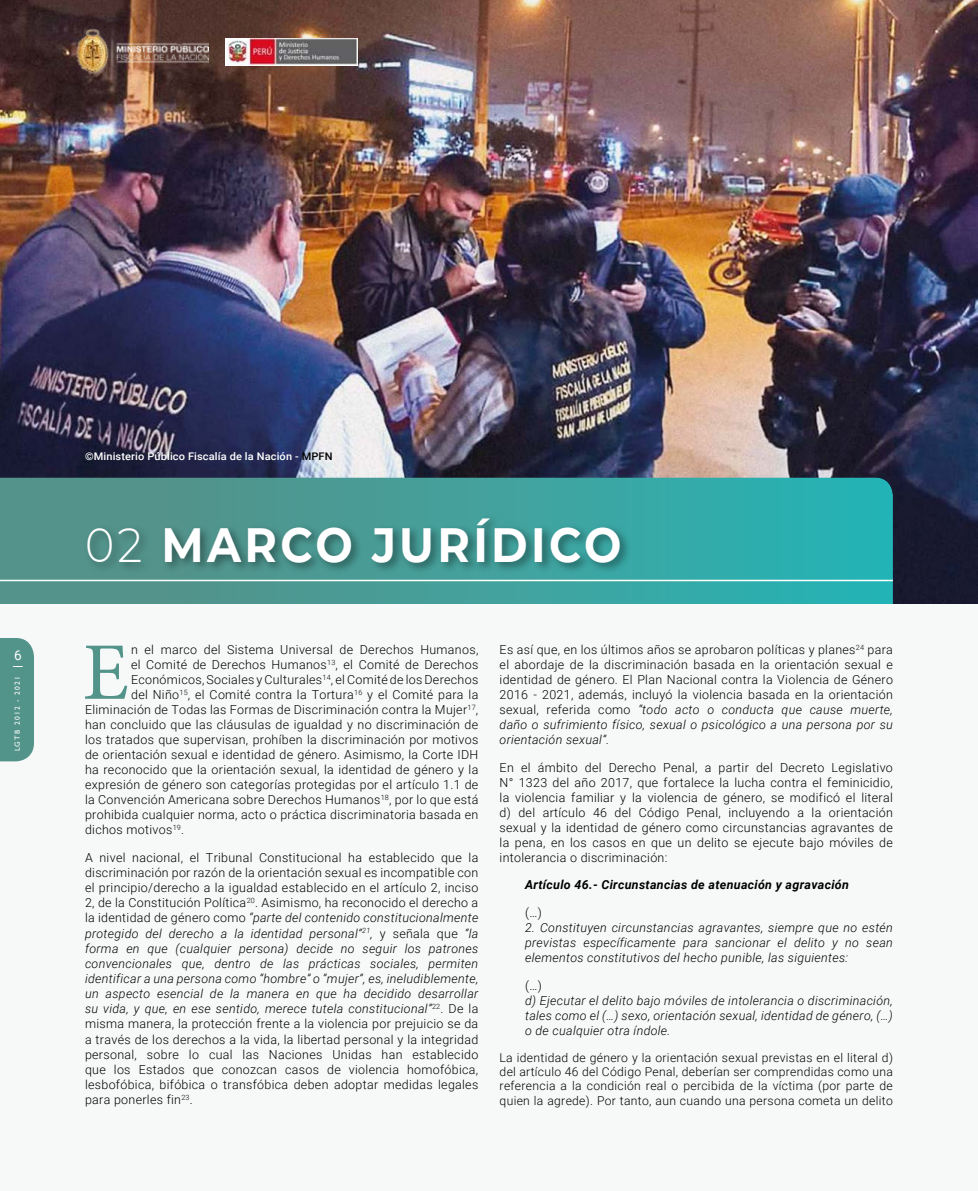
<style>
.page{position:relative;width:978px;height:1191px;background:#f7f9f9}
.page>*{position:absolute;margin:0;border:0;box-sizing:border-box;transform-origin:0 0}
.t1{font:81.75px "Minion Pro";color:#52938a}
.t2{font:700 48px "Montserrat";letter-spacing:.075em;color:#fff;scale:.92 1}
.t3{font:13.5px "Roboto";color:#fff}
.t4{font:300 12.45px/15.1px "Roboto";letter-spacing:.025em;color:#000;text-align:justify}
.t5{font:italic 300 12.45px/15px "Roboto";letter-spacing:.025em;color:#000;text-align:justify}
.t6{font:italic 700 12.45px "Roboto";letter-spacing:.025em;color:#000}
.t7{font:300 12.15px/14.2px "Roboto";letter-spacing:.025em;color:#000;text-align:justify}
.t8{font:500 10.5px "Roboto";letter-spacing:.01em;color:#fff;scale:1.05 1}
.t9{font:500 7.5px "Gill Sans MT Pro";letter-spacing:.17em;color:#fff}
.s1{font-weight:900}
.s2{color:#000}
.s3{font-weight:300}
.s4{font-style:italic}
</style>
<div class="page">
<img style="left:0;top:0;width:978px;height:604px">
<div style="left:0;top:638px;width:34px;height:123px;background:#52938a"></div>
<img style="left:0;top:477px;width:893px;height:127px">
<div style="left:84px;top:514px;width:548px;height:60px;background:#000;opacity:.4"></div>
<hr style="left:0;top:580px;width:893px;height:1px;background:#fff">
<img style="left:226px;top:38px;width:131px;height:27px">
<img style="left:74px;top:28px;width:135px;height:50px">
<p class="t8" style="left:85px;top:452px;width:237px"><span class="s1">©</span>Ministerio Público Fiscalía de la Nación - <span class="s2">MPFN</span></p>
<h2 class="t2" style="left:85px;top:517px;width:585px"><span class="s3">02</span> MARCO JURÍDICO</h2>
<p class="t3" style="left:14px;top:648px;width:9px">6</p>
<h1 class="t1" style="left:83px;top:622px;width:48px">E</h1>
<p class="t4" style="left:131px;top:642px;width:349px">n el marco del Sistema Universal de Derechos Humanos,</p>
<p class="t4" style="left:131px;top:657px;width:349px">el Comité de Derechos Humanos<sup>13</sup>, el Comité de Derechos</p>
<p class="t4" style="left:131px;top:672px;width:349px">Económicos, Sociales y Culturales<sup>14</sup>, el Comité de los Derechos</p>
<p class="t4" style="left:131px;top:687px;width:349px">del Niño<sup>15</sup>, el Comité contra la Tortura<sup>16</sup> y el Comité para la</p>
<p class="t4" style="left:85px;top:702px;width:395px">Eliminación de Todas las Formas de Discriminación contra la Mujer<sup>17</sup>,</p>
<p class="t4" style="left:85px;top:717px;width:395px">han concluido que las cláusulas de igualdad y no discriminación de</p>
<p class="t4" style="left:85px;top:732px;width:395px">los tratados que supervisan, prohíben la discriminación por motivos</p>
<p class="t4" style="left:85px;top:747px;width:395px">de orientación sexual e identidad de género. Asimismo, la Corte IDH</p>
<p class="t4" style="left:85px;top:762px;width:395px">ha reconocido que la orientación sexual, la identidad de género y la</p>
<p class="t4" style="left:85px;top:777px;width:395px">expresión de género son categorías protegidas por el artículo 1.1 de</p>
<p class="t4" style="left:85px;top:792px;width:395px">la Convención Americana sobre Derechos Humanos<sup>18</sup>, por lo que está</p>
<p class="t4" style="left:85px;top:807px;width:395px">prohibida cualquier norma, acto o práctica discriminatoria basada en</p>
<p class="t4" style="left:85px;top:822px;width:101px">dichos motivos<sup>19</sup>.</p>
<p class="t4" style="left:85px;top:850px;width:395px">A nivel nacional, el Tribunal Constitucional ha establecido que la discriminación por razón de la orientación sexual es incompatible con el principio/derecho a la igualdad establecido en el artículo 2, inciso 2, de la Constitución Política<sup>20</sup>. Asimismo, ha reconocido el derecho a la identidad de género como <span class="s4">“parte del contenido constitucionalmente protegido del derecho a la identidad personal”</span><sup>21</sup><span class="s4">,</span> y señala que <span class="s4">“la forma en que (cualquier persona) decide no seguir los patrones convencionales que, dentro de las prácticas sociales, permiten identificar a una persona como “hombre” o “mujer”, es, ineludiblemente, un aspecto esencial de la manera en que ha decidido desarrollar su vida, y que, en ese sentido, merece tutela constitucional”</span><sup>22</sup>. De la misma manera, la protección frente a la violencia por prejuicio se da a través de los derechos a la vida, la libertad personal y la integridad personal, sobre lo cual las Naciones Unidas han establecido que los Estados que conozcan casos de violencia homofóbica, lesbofóbica, bifóbica o transfóbica deben adoptar medidas legales para ponerles fin<sup>23</sup>.</p>
<p class="t9" style="left:13px;top:751px;width:77px;rotate:-90deg">LGTB 2012 - 2021</p>
<p class="t4" style="left:500px;top:642px;width:395px">Es así que, en los últimos años se aprobaron políticas y planes<sup>24</sup> para el abordaje de la discriminación basada en la orientación sexual e identidad de género. El Plan Nacional contra la Violencia de Género 2016 - 2021, además, incluyó la violencia basada en la orientación sexual, referida como <span class="s4">“todo acto o conducta que cause muerte, daño o sufrimiento físico, sexual o psicológico a una persona por su orientación sexual”.</span></p>
<p class="t4" style="left:500px;top:760px;width:395px">En el ámbito del Derecho Penal, a partir del Decreto Legislativo N° 1323 del año 2017, que fortalece la lucha contra el feminicidio, la violencia familiar y la violencia de género, se modificó el literal d) del artículo 46 del Código Penal, incluyendo a la orientación sexual y la identidad de género como circunstancias agravantes de la pena, en los casos en que un delito se ejecute bajo móviles de intolerancia o discriminación:</p>
<p class="t6" style="left:525px;top:880px;width:325px">Artículo 46.- Circunstancias de atenuación y agravación</p>
<p class="t4" style="left:525px;top:906px;width:18px">(…)</p>
<p class="t5" style="left:525px;top:921px;width:369px">2. Constituyen circunstancias agravantes, siempre que no estén previstas específicamente para sancionar el delito y no sean elementos constitutivos del hecho punible, las siguientes:</p>
<p class="t4" style="left:525px;top:978px;width:18px">(…)</p>
<p class="t5" style="left:525px;top:993px;width:369px">d) Ejecutar el delito bajo móviles de intolerancia o discriminación, tales como el (…) sexo, orientación sexual, identidad de género, (…) o de cualquier otra índole.</p>
<p class="t7" style="left:500px;top:1051px;width:395px">La identidad de género y la orientación sexual previstas en el literal d) del artículo 46 del Código Penal, deberían ser comprendidas como una referencia a la condición real o percibida de la víctima (por parte de quien la agrede). Por tanto, aun cuando una persona cometa un delito</p>
</div>
